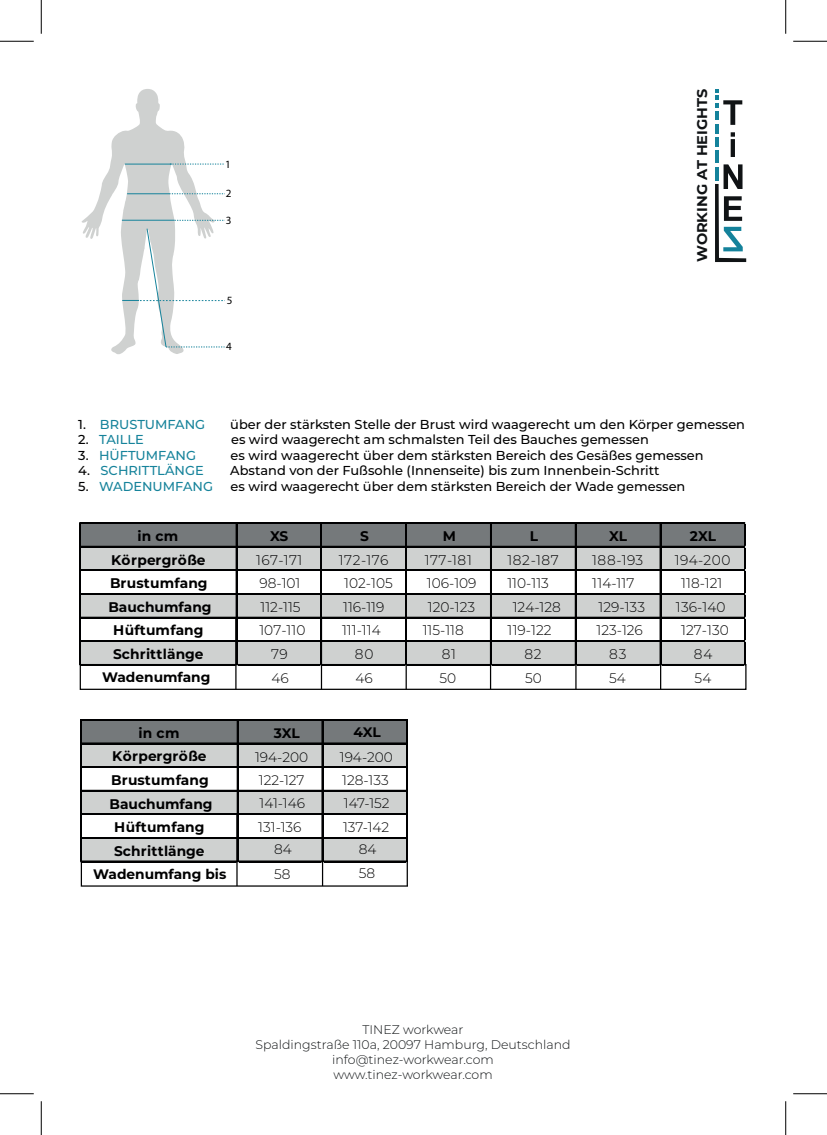
<style>
.page{position:relative;width:827px;height:1135px;background:#fff}
.page>*{position:absolute;margin:0;border:0;box-sizing:border-box;transform-origin:0 0}
.t1{font:700 14.12px "Montserrat";color:#101315}
.t2{font:300 14px "Montserrat";color:#000001}
.t3{font:700 14px "Montserrat";color:#000001}
.t4{font:700 14px "Montserrat";letter-spacing:.03em;color:#000001}
.t5{font:300 13.75px/23.4px "Montserrat";color:#000001}
.t6{font:700 13.75px "Montserrat";color:#000001}
.t7{font:500 13px "Montserrat";color:#000001}
.t8{font:500 13px "Montserrat";color:#16839b}
.t9{font:300 12.5px/15px "Montserrat";color:#101315;text-align:center}
.t10{font:11.12px "Myriad Pro";color:#000001}
.s1{color:#000001}
</style>
<div class="page">
<div style="left:80px;top:524px;width:666px;height:23px;background:#75797b"></div>
<div style="left:80px;top:546px;width:666px;height:25px;background:#cfd1d0"></div>
<div style="left:80px;top:593px;width:666px;height:25px;background:#cfd1d0"></div>
<div style="left:80px;top:641px;width:666px;height:24px;background:#cfd1d0"></div>
<hr style="left:80px;top:523px;width:666px;height:1px;background:#000001">
<hr style="left:80px;top:546px;width:666px;height:1px;background:#000001">
<hr style="left:80px;top:570px;width:666px;height:1px;background:#000001">
<hr style="left:80px;top:593px;width:666px;height:2px;background:#000001">
<hr style="left:80px;top:617px;width:666px;height:1px;background:#000001">
<hr style="left:80px;top:641px;width:666px;height:1px;background:#000001">
<hr style="left:79px;top:523px;width:1px;height:142px;background:#000001">
<hr style="left:236px;top:524px;width:1px;height:141px;background:#000001">
<hr style="left:321px;top:524px;width:1px;height:141px;background:#000001">
<hr style="left:405px;top:524px;width:2px;height:141px;background:#000001">
<hr style="left:490px;top:524px;width:1px;height:141px;background:#000001">
<hr style="left:575px;top:524px;width:1px;height:141px;background:#000001">
<hr style="left:660px;top:524px;width:1px;height:141px;background:#000001">
<hr style="left:744px;top:524px;width:2px;height:141px;background:#000001">
<div style="left:80px;top:664px;width:666px;height:26px;border:1px solid #000001"></div>
<hr style="left:235px;top:617px;width:1px;height:72px;background:#000001">
<hr style="left:321px;top:617px;width:1px;height:72px;background:#000001">
<hr style="left:405px;top:617px;width:2px;height:72px;background:#000001">
<hr style="left:490px;top:617px;width:1px;height:72px;background:#000001">
<hr style="left:575px;top:617px;width:1px;height:72px;background:#000001">
<hr style="left:660px;top:617px;width:1px;height:72px;background:#000001">
<svg style="left:81px;top:89px;width:144px;height:265px"></svg>
<svg style="left:715px;top:89px;width:31px;height:173px"></svg>
<div style="left:81px;top:720px;width:666px;height:24px;background:#75797b"></div>
<div style="left:81px;top:743px;width:666px;height:25px;background:#cfd1d0"></div>
<div style="left:81px;top:790px;width:666px;height:25px;background:#cfd1d0"></div>
<div style="left:81px;top:837px;width:666px;height:25px;background:#cfd1d0"></div>
<hr style="left:81px;top:719px;width:666px;height:1px;background:#000001">
<hr style="left:81px;top:743px;width:666px;height:1px;background:#000001">
<hr style="left:81px;top:766px;width:666px;height:1px;background:#000001">
<hr style="left:81px;top:767px;width:666px;height:1px;background:#000001">
<hr style="left:81px;top:790px;width:666px;height:1px;background:#000001">
<hr style="left:81px;top:814px;width:666px;height:1px;background:#000001">
<hr style="left:81px;top:837px;width:666px;height:2px;background:#000001">
<hr style="left:80px;top:719px;width:1px;height:143px;background:#000001">
<hr style="left:237px;top:720px;width:1px;height:142px;background:#000001">
<hr style="left:322px;top:720px;width:1px;height:142px;background:#000001">
<hr style="left:406px;top:720px;width:1px;height:142px;background:#000001">
<hr style="left:407px;top:720px;width:1px;height:142px;background:#000001">
<div style="left:81px;top:861px;width:665px;height:26px;border:1px solid #000001"></div>
<hr style="left:236px;top:814px;width:2px;height:72px;background:#000001">
<hr style="left:322px;top:814px;width:1px;height:72px;background:#000001">
<hr style="left:406px;top:814px;width:2px;height:72px;background:#000001">
<div style="left:408px;top:712px;width:344px;height:215px;background:#fff"></div>
<hr style="left:0;top:41px;width:34px;height:1px;background:#000">
<hr style="left:793px;top:41px;width:34px;height:1px;background:#000">
<hr style="left:0;top:1093px;width:34px;height:1px;background:#000">
<hr style="left:793px;top:1093px;width:34px;height:1px;background:#000">
<hr style="left:41px;top:0;width:1px;height:34px;background:#000">
<hr style="left:41px;top:1101px;width:1px;height:34px;background:#000">
<hr style="left:785px;top:0;width:1px;height:34px;background:#000">
<hr style="left:785px;top:1101px;width:1px;height:34px;background:#000">
<p class="t10" style="left:225px;top:157px;width:7px">1</p>
<p class="t10" style="left:226px;top:186px;width:7px">2</p>
<p class="t10" style="left:226px;top:213px;width:7px">3</p>
<p class="t10" style="left:227px;top:294px;width:7px">5</p>
<p class="t10" style="left:226px;top:340px;width:7px">4</p>
<p class="t1" style="left:692px;top:262px;width:175px;rotate:-90deg">WORKING AT HEIGHTS</p>
<p class="t8" style="left:78px;top:415px;width:128px"><span class="s1">1.</span> BRUSTUMFANG</p>
<p class="t7" style="left:230px;top:415px;width:516px">über der stärksten Stelle der Brust wird waagerecht um den Körper gemessen</p>
<p class="t8" style="left:78px;top:431px;width:67px"><span class="s1">2.</span> TAILLE</p>
<p class="t7" style="left:231px;top:431px;width:419px">es wird waagerecht am schmalsten Teil des Bauches gemessen</p>
<p class="t8" style="left:78px;top:446px;width:119px"><span class="s1">3.</span> HÜFTUMFANG</p>
<p class="t7" style="left:231px;top:446px;width:474px">es wird waagerecht über dem stärksten Bereich des Gesäßes gemessen</p>
<p class="t8" style="left:78px;top:462px;width:127px"><span class="s1">4.</span> SCHRITTLÄNGE</p>
<p class="t7" style="left:230px;top:462px;width:430px">Abstand von der Fußsohle (Innenseite) bis zum Innenbein-Schritt</p>
<p class="t8" style="left:78px;top:477px;width:136px"><span class="s1">5.</span> WADENUMFANG</p>
<p class="t7" style="left:230px;top:477px;width:456px">es wird waagerecht über dem stärksten Bereich der Wade gemessen</p>
<p class="t3" style="left:137px;top:526px;width:42px">in cm</p>
<p class="t3" style="left:270px;top:526px;width:20px">XS</p>
<p class="t3" style="left:360px;top:526px;width:10px">S</p>
<p class="t3" style="left:443px;top:526px;width:15px">M</p>
<p class="t3" style="left:529px;top:526px;width:10px">L</p>
<p class="t3" style="left:609px;top:526px;width:19px">XL</p>
<p class="t3" style="left:689px;top:526px;width:28px">2XL</p>
<p class="t4" style="left:111px;top:549px;width:96px">Körpergröße</p>
<p class="t2" style="left:256px;top:550px;width:48px">167-171</p>
<p class="t2" style="left:339px;top:550px;width:51px">172-176</p>
<p class="t2" style="left:425px;top:550px;width:49px">177-181</p>
<p class="t2" style="left:507px;top:550px;width:53px">182-187</p>
<p class="t2" style="left:592px;top:550px;width:53px">188-193</p>
<p class="t2" style="left:675px;top:550px;width:57px">194-200</p>
<p class="t3" style="left:110px;top:573px;width:99px">Brustumfang</p>
<p class="t2" style="left:259px;top:574px;width:43px">98-101</p>
<p class="t2" style="left:344px;top:574px;width:50px">102-105</p>
<p class="t2" style="left:427px;top:574px;width:51px">106-109</p>
<p class="t2" style="left:507px;top:574px;width:43px">110-113</p>
<p class="t2" style="left:592px;top:574px;width:44px">114-117</p>
<p class="t2" style="left:681px;top:574px;width:43px">118-121</p>
<p class="t3" style="left:108px;top:597px;width:105px">Bauchumfang</p>
<p class="t2" style="left:260px;top:597px;width:42px">112-115</p>
<p class="t2" style="left:343px;top:597px;width:43px">116-119</p>
<p class="t2" style="left:428px;top:597px;width:49px">120-123</p>
<p class="t2" style="left:513px;top:597px;width:50px">124-128</p>
<p class="t2" style="left:598px;top:597px;width:48px">129-133</p>
<p class="t2" style="left:676px;top:597px;width:51px">136-140</p>
<p class="t3" style="left:113px;top:620px;width:92px">Hüftumfang</p>
<p class="t2" style="left:259px;top:621px;width:47px">107-110</p>
<p class="t2" style="left:342px;top:621px;width:40px">111-114</p>
<p class="t2" style="left:422px;top:621px;width:43px">115-118</p>
<p class="t2" style="left:507px;top:621px;width:46px">119-122</p>
<p class="t2" style="left:596px;top:621px;width:48px">123-126</p>
<p class="t2" style="left:681px;top:621px;width:49px">127-130</p>
<p class="t3" style="left:113px;top:644px;width:92px">Schrittlänge</p>
<p class="t2" style="left:271px;top:645px;width:18px">79</p>
<p class="t2" style="left:355px;top:645px;width:20px">80</p>
<p class="t2" style="left:442px;top:645px;width:16px">81</p>
<p class="t2" style="left:524px;top:645px;width:19px">82</p>
<p class="t2" style="left:609px;top:645px;width:19px">83</p>
<p class="t2" style="left:694px;top:645px;width:20px">84</p>
<p class="t6" style="left:102px;top:667px;width:110px">Wadenumfang</p>
<p class="t5" style="left:271px;top:666px;width:19px">46</p>
<p class="t5" style="left:355px;top:666px;width:19px">46</p>
<p class="t5" style="left:439px;top:666px;width:18px">50</p>
<p class="t5" style="left:525px;top:666px;width:18px">50</p>
<p class="t5" style="left:609px;top:666px;width:18px">54</p>
<p class="t5" style="left:694px;top:666px;width:18px">54</p>
<p class="t3" style="left:139px;top:722px;width:42px">in cm</p>
<p class="t3" style="left:271px;top:722px;width:20px">XS</p>
<p class="t3" style="left:361px;top:722px;width:10px">S</p>
<p class="t4" style="left:112px;top:746px;width:96px">Körpergröße</p>
<p class="t2" style="left:257px;top:747px;width:48px">167-171</p>
<p class="t2" style="left:340px;top:747px;width:51px">172-176</p>
<p class="t3" style="left:111px;top:770px;width:99px">Brustumfang</p>
<p class="t2" style="left:260px;top:770px;width:40px">90-93</p>
<p class="t2" style="left:345px;top:770px;width:40px">94-97</p>
<p class="t3" style="left:109px;top:793px;width:105px">Bauchumfang</p>
<p class="t2" style="left:261px;top:794px;width:37px">78-81</p>
<p class="t2" style="left:344px;top:794px;width:40px">82-85</p>
<p class="t3" style="left:114px;top:817px;width:92px">Hüftumfang</p>
<p class="t2" style="left:260px;top:818px;width:40px">94-97</p>
<p class="t2" style="left:343px;top:818px;width:43px">98-101</p>
<p class="t3" style="left:114px;top:841px;width:92px">Schrittlänge</p>
<p class="t2" style="left:272px;top:841px;width:18px">79</p>
<p class="t2" style="left:356px;top:841px;width:20px">80</p>
<p class="t6" style="left:93px;top:864px;width:135px">Wadenumfang bis</p>
<p class="t5" style="left:273px;top:863px;width:18px">42</p>
<p class="t5" style="left:356px;top:863px;width:18px">42</p>
<p class="t6" style="left:353px;top:722px;width:29px">4XL</p>
<p class="t6" style="left:274px;top:723px;width:27px">3XL</p>
<p class="t5" style="left:255px;top:745px;width:55px;line-height:23px">194-200<br>122-127</p>
<p class="t5" style="left:258px;top:816px;width:45px;line-height:22.2px;text-align:center">131-136<br>84</p>
<p class="t5" style="left:274px;top:861px;width:18px">58</p>
<p class="t5" style="left:340px;top:745px;width:55px">194-200<br>128-133<br>147-152<br>137-142</p>
<p class="t5" style="left:359px;top:837px;width:19px;line-height:24.1px">84<br>58</p>
<p class="t5" style="left:259px;top:791px;width:47px">141-146</p>
<p class="t9" style="left:255px;top:1022px;width:316px">TINEZ workwear<br>Spaldingstraße 110a, 20097 Hamburg, Deutschland info@tinez-workwear.com www.tinez-workwear.com</p>
</div>
